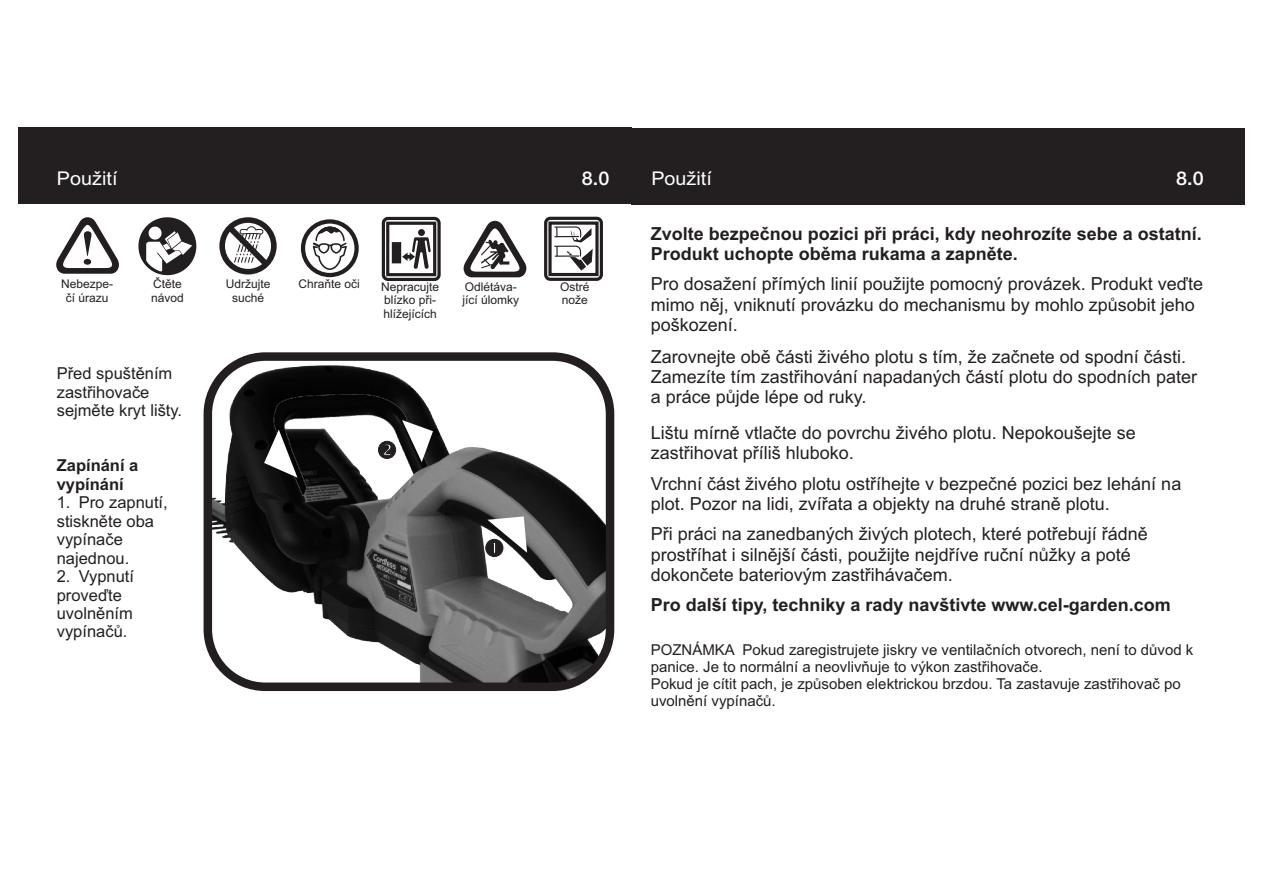
<style>
.page{position:relative;width:1263px;height:893px;background:#fff}
.page>*{position:absolute;margin:0;border:0;box-sizing:border-box;transform-origin:0 0}
.t1{font:18.9px "Arial";color:#fff;scale:1.05 1}
.t2{font:18.9px "Arial";color:#fff;scale:1.04 1}
.t3{font:500 18.9px "Helvetica Neue LT";color:#fff;scale:1.04 1}
.t4{font:18px/20.1px "Arial";color:#231f20}
.t5{font:700 18px/20.1px "Arial";color:#231f20}
.t6{font:16.5px/18.5px "Arial";color:#231f20}
.t7{font:700 16.5px/18.5px "Arial";color:#231f20}
.t8{font:15px/16.8px "Arial";color:#231f20}
.t9{font:12px/13.4px "Arial";color:#231f20}
</style>
<div class="page">
<div style="left:18px;top:128px;width:613px;height:76px;background:#231f20"></div>
<img style="left:208px;top:357px;width:402px;height:330px;border-radius:58px">
<div style="left:204px;top:352px;width:410px;height:339px;border:9px solid #231f20;border-radius:58px"></div>
<svg style="left:402px;top:420px;width:31px;height:42px"></svg>
<svg style="left:264px;top:430px;width:33px;height:48px"></svg>
<svg style="left:485px;top:516px;width:42px;height:41px"></svg>
<svg style="left:378px;top:440px;width:18px;height:19px"></svg>
<div style="left:631px;top:128px;width:614px;height:77px;background:#231f20"></div>
<svg style="left:56px;top:217px;width:63px;height:57px"></svg>
<svg style="left:219px;top:217px;width:58px;height:57px"></svg>
<svg style="left:301px;top:219px;width:58px;height:58px"></svg>
<svg style="left:311px;top:222px;width:37px;height:49px"></svg>
<svg style="left:138px;top:217px;width:58px;height:58px"></svg>
<svg style="left:392px;top:229px;width:39px;height:40px"></svg>
<div style="left:382px;top:217px;width:59px;height:64px;border:3px solid #231f20;border-radius:5px"></div>
<div style="left:386px;top:222px;width:50px;height:54px;border:3px solid #231f20"></div>
<svg style="left:464px;top:221px;width:62px;height:56px"></svg>
<div style="left:544px;top:217px;width:59px;height:64px;border:3px solid #231f20;border-radius:5px"></div>
<div style="left:548px;top:221px;width:51px;height:55px;border:3px solid #231f20"></div>
<svg style="left:554px;top:226px;width:39px;height:45px"></svg>
<p class="t1" style="left:57px;top:171px;width:59px">Použití</p>
<p class="t3" style="left:582px;top:171px;width:28px">8.0</p>
<p class="t9" style="left:61px;top:278px;width:54px;text-align:center">Nebezpe&shy;èí úrazu</p>
<p class="t9" style="left:151px;top:278px;width:34px">Ètìte návod</p>
<p class="t9" style="left:226px;top:278px;width:46px;text-align:center">Udržujte suché</p>
<p class="t9" style="left:298px;top:278px;width:63px">Chraòte oèi</p>
<p class="t9" style="left:381px;top:281px;width:60px">Nepracujte blízko pøi&shy;hlížejících</p>
<p class="t9" style="left:463px;top:281px;width:58px">Odlétáva&shy;jící úlomky</p>
<p class="t9" style="left:560px;top:281px;width:31px">Ostré nože</p>
<p class="t6" style="left:57px;top:366px;width:127px">Pøed spuštìním zastøihovaèe sejmìte kryt lišty.</p>
<p class="t7" style="left:57px;top:458px;width:83px">Zapínání a vypínání</p>
<p class="t6" style="left:57px;top:495px;width:112px">1. Pro zapnutí, stisknìte oba vypínaèe najednou.</p>
<p class="t6" style="left:57px;top:569px;width:79px">2. Vypnutí proveïte uvolnìním vypínaèù.</p>
<p class="t2" style="left:651px;top:172px;width:60px">Použití</p>
<p class="t3" style="left:1176px;top:172px;width:28px">8.0</p>
<p class="t5" style="left:651px;top:225px;width:553px">Zvolte bezpeènou pozici pøi práci, kdy neohrozíte sebe a ostatní.<br>Produkt uchopte obìma rukama a zapnìte.</p>
<p class="t4" style="left:651px;top:276px;width:554px">Pro dosažení pøímých linií použijte pomocný provázek. Produkt veïte mimo nìj, vniknutí provázku do mechanismu by mohlo zpùsobit jeho poškození.</p>
<p class="t4" style="left:651px;top:348px;width:548px">Zarovnejte obì èásti živého plotu s tím, že zaènete od spodní èásti.<br>Zamezíte tím zastøihování napadaných èástí plotu do spodních pater a práce pùjde lépe od ruky.</p>
<p class="t4" style="left:651px;top:425px;width:487px">Lištu mírnì vtlaète do povrchu živého plotu. Nepokoušejte se zastøihovat pøíliš hluboko.</p>
<p class="t4" style="left:651px;top:475px;width:532px">Vrchní èást živého plotu ostøíhejte v bezpeèné pozici bez lehání na plot. Pozor na lidi, zvíøata a objekty na druhé stranì plotu.</p>
<p class="t4" style="left:651px;top:526px;width:499px">Pøi práci na zanedbaných živých plotech, které potøebují øádnì prostøíhat i silnìjší èásti, použijte nejdøíve ruèní nùžky a poté dokonèete bateriovým zastøihávaèem.</p>
<p class="t5" style="left:651px;top:596px;width:522px">Pro další tipy, techniky a rady navštivte www.cel-garden.com</p>
<p class="t8" style="left:651px;top:643px;width:544px">POZNÁMKA Pokud zaregistrujete jiskry ve ventilaèních otvorech, není to dùvod k panice. Je to normální a neovlivòuje to výkon zastøihovaèe.<br>Pokud je cítit pach, je zpùsoben elektrickou brzdou. Ta zastavuje zastøihovaè po uvolnìní vypínaèù.</p>
</div>
